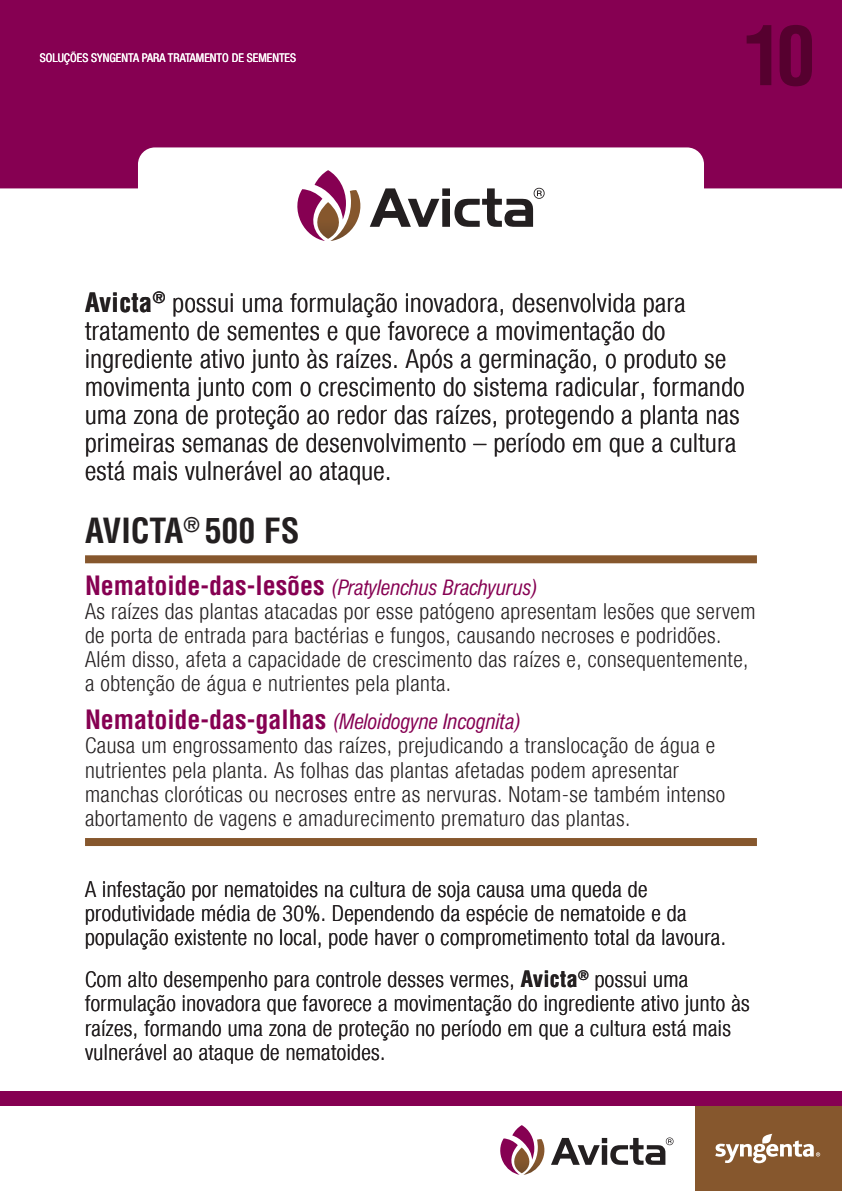
<style>
.page{position:relative;width:842px;height:1191px;background:#fff}
.page>*{position:absolute;margin:0;border:0;box-sizing:border-box;transform-origin:0 0}
.t1{font:700 condensed 80px "Helvetica";color:#56002f}
.t2{font:700 condensed 33.8px "Helvetica";color:#231f20}
.t3{font:300 condensed 26px/28px "Helvetica Neue";letter-spacing:.02em;color:#231f20}
.t4{font:300 condensed 22px/24px "Helvetica Neue";letter-spacing:.02em;color:#231f20}
.t5{font:italic 300 22px "Helvetica Con BQ";color:#860052}
.t6{font:condensed 12px "Helvetica Neue";color:#fff}
.s1{font-family:"Helvetica";font-weight:700}
.s2{font-family:"Helvetica";font-weight:700;font-style:normal;font-stretch:condensed;font-size:26px}
</style>
<div class="page">
<div style="left:0;top:0;width:842px;height:188px;background:#860052"></div>
<svg style="left:0;top:147px;width:842px;height:417px"></svg>
<div style="left:695px;top:1106px;width:147px;height:85px;background:#86572d"></div>
<div style="left:0;top:1091px;width:842px;height:15px;background:#860052"></div>
<svg style="left:715px;top:1133px;width:105px;height:30px"></svg>
<svg style="left:551px;top:1137px;width:122px;height:27px"></svg>
<svg style="left:500px;top:1125px;width:45px;height:49px"></svg>
<div style="left:85px;top:555px;width:672px;height:8px;background:#86572d"></div>
<div style="left:85px;top:838px;width:672px;height:8px;background:#86572d"></div>
<svg style="left:370px;top:188px;width:175px;height:39px"></svg>
<svg style="left:295px;top:170px;width:67px;height:71px"></svg>
<p class="t6" style="left:40px;top:50px;width:258px">SOLUÇÕES SYNGENTA PARA TRATAMENTO DE SEMENTES</p>
<p class="t6" style="left:70px;top:50px;width:8px">O</p>
<h1 class="t1" style="left:743px;top:6px;width:74px">10</h1>
<p class="t3" style="left:85px;top:288px;width:661px"><span class="s1">Avicta</span><sup>®</sup> possui uma formulação inovadora, desenvolvida para tratamento de sementes e que favorece a movimentação do ingrediente ativo junto às raízes. Após a germinação, o produto se movimenta junto com o crescimento do sistema radicular, formando uma zona de proteção ao redor das raízes, protegendo a planta nas primeiras semanas de desenvolvimento – período em que a cultura está mais vulnerável ao ataque.</p>
<h2 class="t2" style="left:85px;top:510px;width:216px">AVICTA<sup>®</sup> 500 FS</h2>
<p class="t5" style="left:85px;top:575px;width:454px"><span class="s2">Nematoide-das-lesões</span> (Pratylenchus Brachyurus)</p>
<p class="t4" style="left:85px;top:599px;width:672px">As raízes das plantas atacadas por esse patógeno apresentam lesões que servem de porta de entrada para bactérias e fungos, causando necroses e podridões.<br>Além disso, afeta a capacidade de crescimento das raízes e, consequentemente, a obtenção de água e nutrientes pela planta.</p>
<p class="t5" style="left:85px;top:709px;width:437px"><span class="s2">Nematoide-das-galhas</span> (Meloidogyne Incognita)</p>
<p class="t4" style="left:85px;top:733px;width:642px">Causa um engrossamento das raízes, prejudicando a translocação de água e nutrientes pela planta. As folhas das plantas afetadas podem apresentar manchas cloróticas ou necroses entre as nervuras. Notam-se também intenso abortamento de vagens e amadurecimento prematuro das plantas.</p>
<p class="t4" style="left:85px;top:877px;width:642px">A infestação por nematoides na cultura de soja causa uma queda de produtividade média de 30%. Dependendo da espécie de nematoide e da população existente no local, pode haver o comprometimento total da lavoura.</p>
<p class="t4" style="left:85px;top:967px;width:666px">Com alto desempenho para controle desses vermes, <span class="s1">Avicta</span><sup>®</sup> possui uma formulação inovadora que favorece a movimentação do ingrediente ativo junto às raízes, formando uma zona de proteção no período em que a cultura está mais vulnerável ao ataque de nematoides.</p>
</div>
